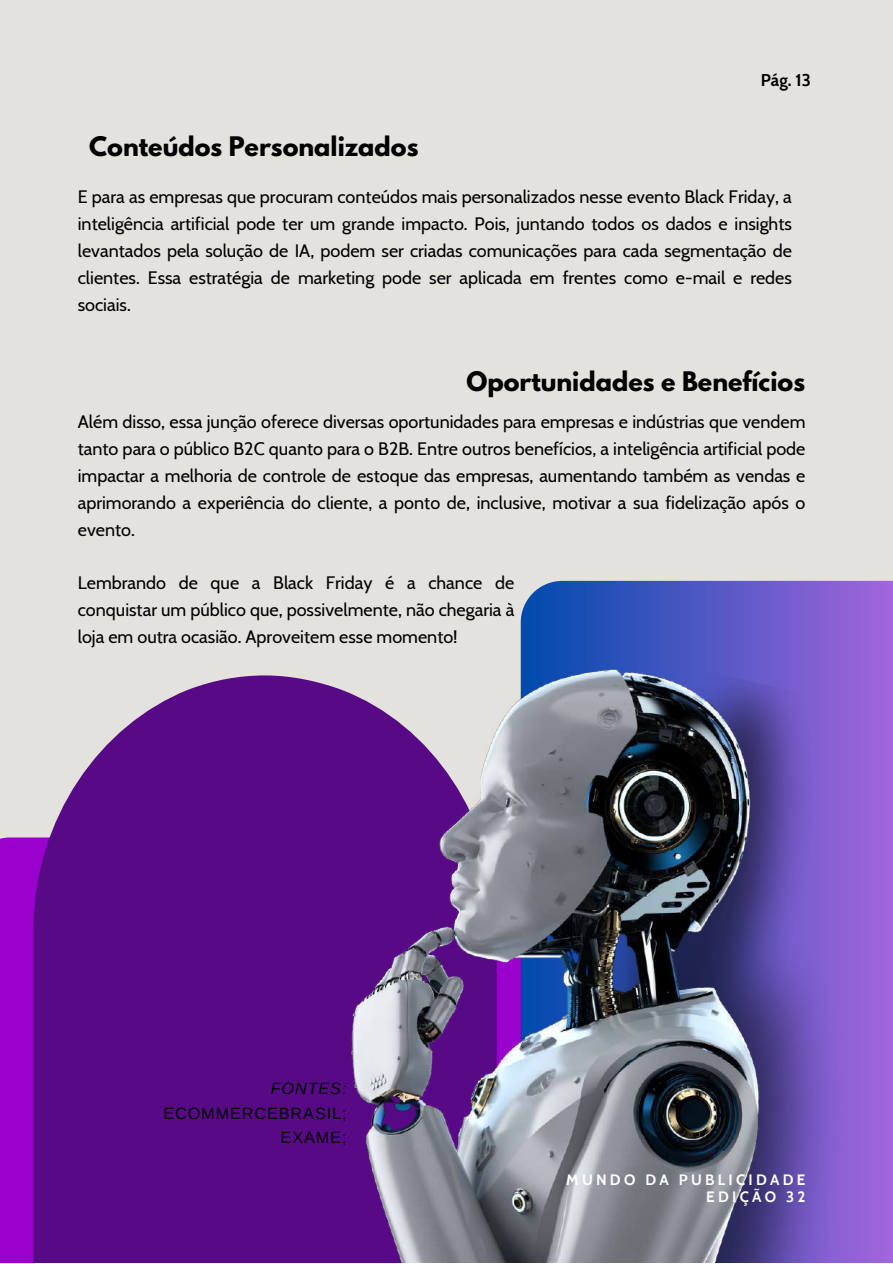
<style>
.page{position:relative;width:893px;height:1264px;background:#fff}
.page>*{position:absolute;margin:0;border:0;box-sizing:border-box;transform-origin:0 0}
.t1{font:700 23.85px "League Spartan";color:#000}
.t2{font:18px/27px "Cabin";color:#000;text-align:justify}
.t3{font:700 16.95px "Cabin";color:#000}
.t4{font:16.35px/24.5px "Arimo";letter-spacing:.055em;color:#000;text-align:right}
.t5{font:italic 16.35px "Arimo";letter-spacing:.055em;color:#000}
.t6{font:700 15px/16.8px "Cabin";letter-spacing:.22em;color:#fff;text-align:right}
</style>
<div class="page">
<div style="left:0;top:0;width:892px;height:1262px;background:#e4e2dd"></div>
<div style="left:0;top:837px;width:33px;height:425px;background:#9a01cd"></div>
<svg style="left:520px;top:581px;width:372px;height:50px"></svg>
<svg style="left:33px;top:687px;width:163px;height:575px;fill:#580a86"></svg>
<img style="left:196px;top:631px;width:696px;height:631px">
<h1 class="t1" style="left:89px;top:134px;width:331px">Conteúdos Personalizados</h1>
<p class="t3" style="left:760px;top:69px;width:52px">Pág. 13</p>
<p class="t2" style="left:78px;top:183px;width:715px">E para as empresas que procuram conteúdos mais personalizados nesse evento Black Friday, a inteligência artificial pode ter um grande impacto. Pois, juntando todos os dados e insights levantados pela solução de IA, podem ser criadas comunicações para cada segmentação de clientes. Essa estratégia de marketing pode ser aplicada em frentes como e-mail e redes sociais.</p>
<h1 class="t1" style="left:466px;top:370px;width:340px">Oportunidades e Benefícios</h1>
<p class="t2" style="left:78px;top:408px;width:729px">Além disso, essa junção oferece diversas oportunidades para empresas e indústrias que vendem tanto para o público B2C quanto para o B2B. Entre outros benefícios, a inteligência artificial pode impactar a melhoria de controle de estoque das empresas, aumentando também as vendas e aprimorando a experiência do cliente, a ponto de, inclusive, motivar a sua fidelização após o evento.</p>
<p class="t2" style="left:78px;top:569px;width:438px">Lembrando de que a Black Friday é a chance de conquistar um público que, possivelmente, não chegaria à loja em outra ocasião. Aproveitem esse momento!</p>
<p class="t5" style="left:271px;top:1079px;width:77px">FONTES:</p>
<p class="t4" style="left:163px;top:1100px;width:185px">ECOMMERCEBRASIL;<br>EXAME;</p>
<p class="t6" style="left:566px;top:1171px;width:241px">MUNDO DA PUBLICIDADE<br>EDIÇÃO 32</p>
</div>
